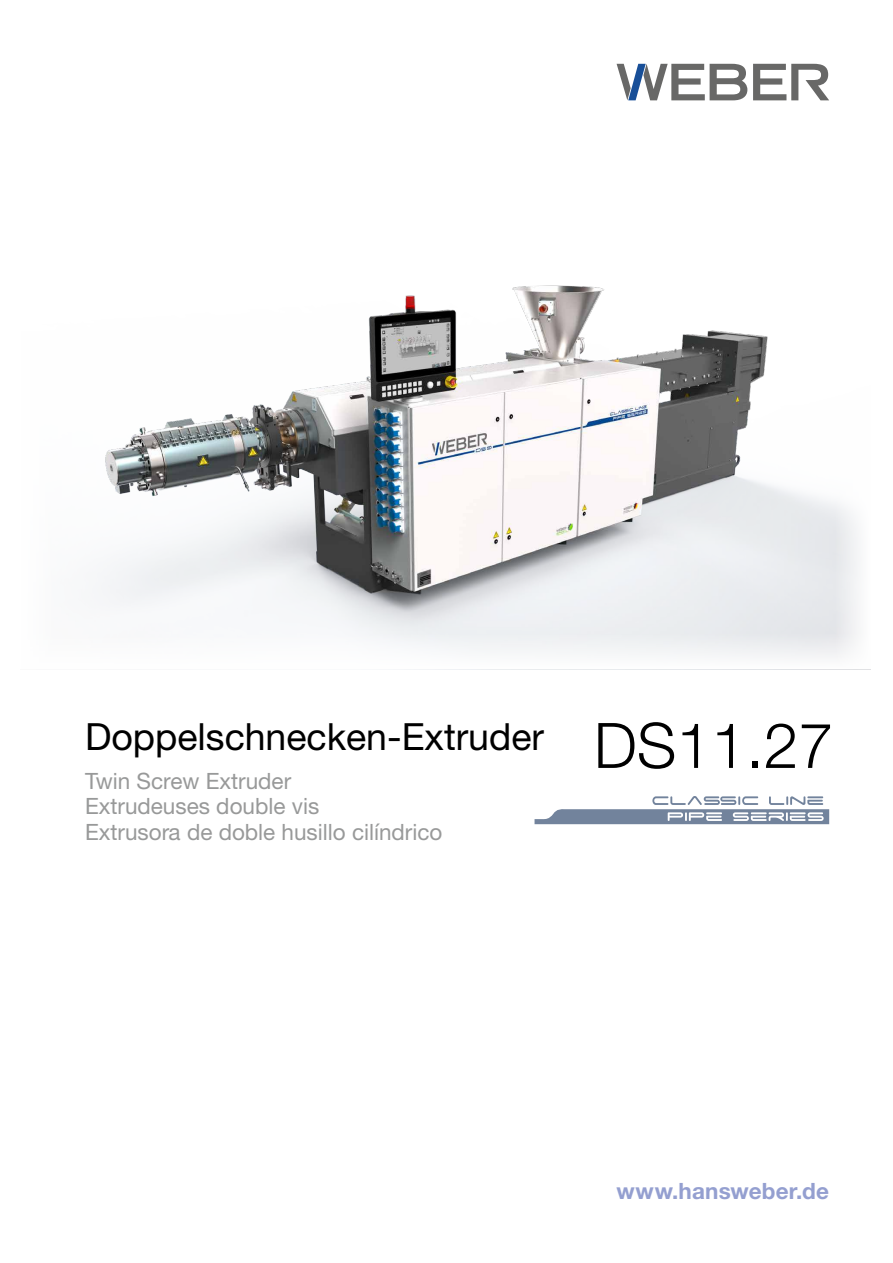
<style>
.page{position:relative;width:893px;height:1263px;background:#fff}
.page>*{position:absolute;margin:0;border:0;box-sizing:border-box;transform-origin:0 0}
.t1{font:300 62.85px "Helvetica Neue LTW1 G";color:#000}
.t2{font:37.5px "Helvetica Neue LTW1 G";color:#000}
.t3{font:22.5px/25.5px "Helvetica Neue LTW1 G";color:#989999}
.t4{font:700 22.5px "Helvetica Neue LTW1 G";letter-spacing:.005em;color:#949fd0}
</style>
<div class="page">
<svg style="left:753px;top:64px;width:76px;height:36px"></svg>
<svg style="left:617px;top:64px;width:130px;height:36px"></svg>
<svg style="left:535px;top:796px;width:294px;height:28px"></svg>
<img style="left:101px;top:285px;width:705px;height:319px">
<div style="left:20px;top:604px;width:851px;height:65px;background:linear-gradient(to bottom,#eaecf0,#fcfcfc)"></div>
<svg style="left:806px;top:495px;width:65px;height:174px;fill:#edeff1"></svg>
<div style="left:20px;top:214px;width:65px;height:455px;background:#fff"></div>
<h2 class="t2" style="left:85px;top:713px;width:460px">Doppelschnecken-Extruder</h2>
<p class="t3" style="left:85px;top:768px;width:359px">Twin Screw Extruder<br>Extrudeuses double vis<br>Extrusora de doble husillo cilíndrico</p>
<h1 class="t1" style="left:594px;top:707px;width:241px">DS11.27</h1>
<p class="t4" style="left:617px;top:1177px;width:214px">www.hansweber.de</p>
</div>
